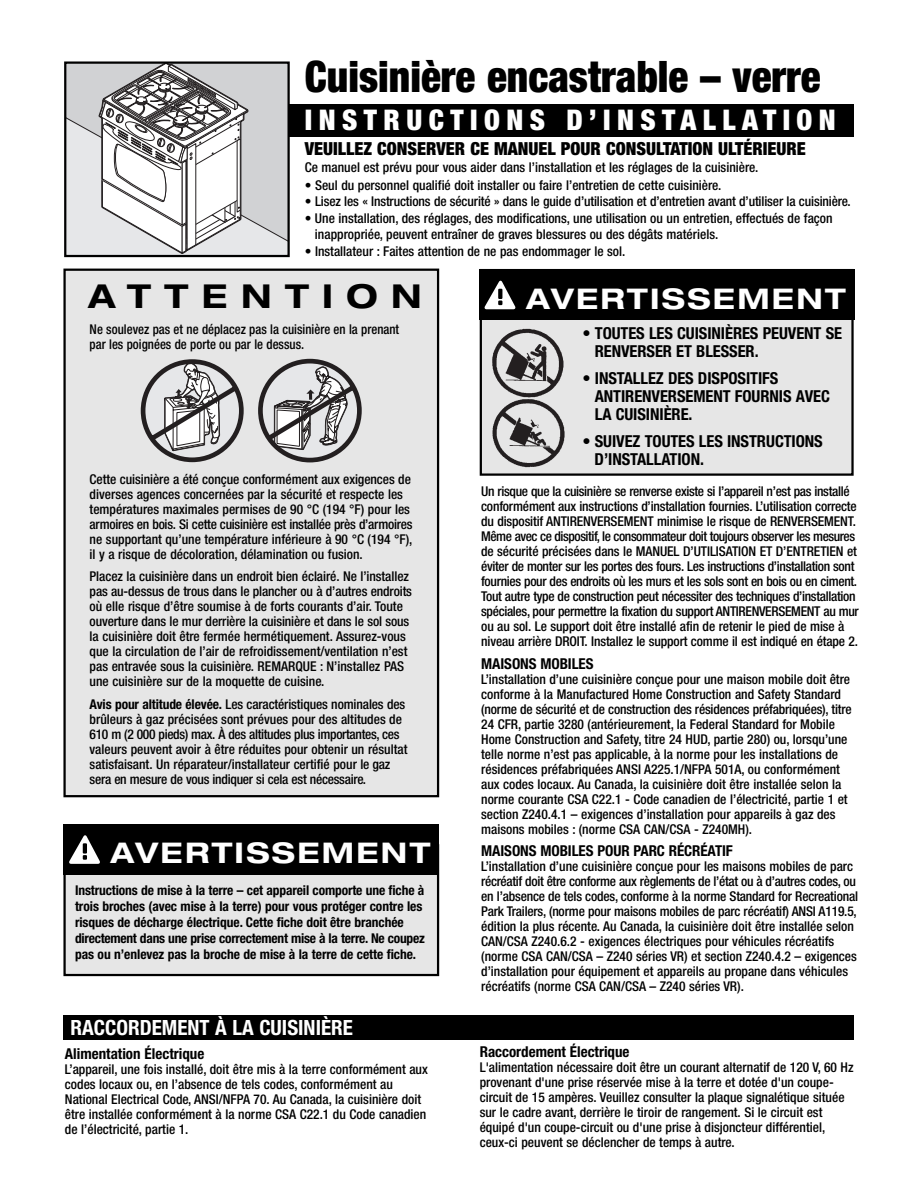
<style>
.page{position:relative;width:918px;height:1188px;background:#fff}
.page>*{position:absolute;margin:0;border:0;box-sizing:border-box;transform-origin:0 0}
.t1{font:900 condensed 43.5px "Helvetica Neue";color:#000;scale:.95 1}
.t2{font:700 expanded 33px "Helvetica Neue";letter-spacing:.41em;color:#000}
.t3{font:900 condensed 28.5px "Helvetica Neue";letter-spacing:.23em;color:#fff}
.t4{font:700 expanded 28.5px "Helvetica Neue";letter-spacing:.08em;color:#fff}
.t5{font:700 condensed 21px "Helvetica Neue";color:#fff}
.t6{font:900 condensed 18px "Helvetica Neue";color:#000}
.t7{font:700 condensed 16.5px/18px "Helvetica Neue";letter-spacing:-.005em;color:#000}
.t8{font:700 condensed 15px "Helvetica Neue";color:#000}
.t9{font:500 condensed 13.5px/15px "Helvetica Neue";color:#000}
.t10{font:500 condensed 13.5px/15px "Helvetica Neue";letter-spacing:-.025em;color:#000}
.t11{font:700 condensed 13.5px/16.2px "Helvetica Neue";letter-spacing:-.005em;color:#000}
.t12{font:500 condensed 13.5px/15px "Helvetica Neue";color:#000;scale:.95 1}
.s1{font-weight:700}
</style>
<div class="page">
<div style="left:287px;top:105px;width:567px;height:32px;background:#000"></div>
<svg style="left:67px;top:64px;width:220px;height:190px"></svg>
<div style="left:64px;top:61px;width:226px;height:196px;border:2px solid #000"></div>
<div style="left:66px;top:271px;width:371px;height:524px;background:#e6e6e6"></div>
<div style="left:63px;top:269px;width:376px;height:528px;border:2px solid #000"></div>
<svg style="left:258px;top:359px;width:104px;height:103px"></svg>
<svg style="left:141px;top:359px;width:103px;height:103px"></svg>
<div style="left:482px;top:271px;width:369px;height:202px;background:#e6e6e6"></div>
<div style="left:480px;top:269px;width:374px;height:207px;border:2px solid #000"></div>
<div style="left:63px;top:1015px;width:791px;height:25px;background:#000"></div>
<div style="left:66px;top:846px;width:371px;height:128px;background:#e6e6e6"></div>
<div style="left:63px;top:844px;width:376px;height:132px;border:2px solid #000"></div>
<div style="left:63px;top:824px;width:376px;height:50px;background:#000"></div>
<svg style="left:69px;top:835px;width:31px;height:29px"></svg>
<div style="left:479px;top:270px;width:376px;height:50px;background:#000"></div>
<svg style="left:484px;top:280px;width:31px;height:29px"></svg>
<img style="left:492px;top:329px;width:72px;height:68px">
<img style="left:492px;top:400px;width:72px;height:68px">
<h1 class="t1" style="left:305px;top:61px;width:545px">Cuisinière encastrable – verre</h1>
<h3 class="t3" style="left:305px;top:110px;width:533px">INSTRUCTIONS D’INSTALLATION</h3>
<h3 class="t6" style="left:305px;top:143px;width:503px">VEUILLEZ CONSERVER CE MANUEL POUR CONSULTATION ULTÉRIEURE</h3>
<p class="t9" style="left:305px;top:161px;width:455px">Ce manuel est prévu pour vous aider dans l’installation et les réglages de la cuisinière.</p>
<p class="t9" style="left:305px;top:179px;width:418px">• Seul du personnel qualifié doit installer ou faire l’entretien de cette cuisinière.</p>
<p class="t9" style="left:305px;top:195px;width:548px">• Lisez les « Instructions de sécurité » dans le guide d’utilisation et d’entretien avant d’utiliser la cuisinière.</p>
<p class="t9" style="left:315px;top:211px;width:519px;line-height:16.5px;text-indent:-10px">• Une installation, des réglages, des modifications, une utilisation ou un entretien, effectués de façon inappropriée, peuvent entraîner de graves blessures ou des dégâts matériels.</p>
<p class="t9" style="left:305px;top:245px;width:322px">• Installateur : Faites attention de ne pas endommager le sol.</p>
<h2 class="t2" style="left:88px;top:284px;width:335px">ATTENTION</h2>
<h3 class="t4" style="left:526px;top:288px;width:321px">AVERTISSEMENT</h3>
<p class="t7" style="left:595px;top:326px;width:249px;text-indent:-12px">• TOUTES LES CUISINIÈRES PEUVENT SE<br>RENVERSER ET BLESSER.</p>
<p class="t7" style="left:595px;top:371px;width:237px;text-indent:-12px">• INSTALLEZ DES DISPOSITIFS<br>ANTIRENVERSEMENT FOURNIS AVEC<br>LA CUISINIÈRE.</p>
<p class="t7" style="left:595px;top:434px;width:230px;text-indent:-12px">• SUIVEZ TOUTES LES INSTRUCTIONS<br>D’INSTALLATION.</p>
<p class="t12" style="left:90px;top:322px;width:327px">Ne soulevez pas et ne déplacez pas la cuisinière en la prenant par les poignées de porte ou par le dessus.</p>
<p class="t9" style="left:90px;top:472px;width:324px">Cette cuisinière a été conçue conformément aux exigences de diverses agences concernées par la sécurité et respecte les températures maximales permises de 90 °C (194 °F) pour les armoires en bois. Si cette cuisinière est installée près d’armoires ne supportant qu’une température inférieure à 90 °C (194 °F), il y a risque de décoloration, délamination ou fusion.</p>
<p class="t9" style="left:90px;top:570px;width:324px">Placez la cuisinière dans un endroit bien éclairé. Ne l’installez pas au-dessus de trous dans le plancher ou à d’autres endroits où elle risque d’être soumise à de forts courants d’air. Toute ouverture dans le mur derrière la cuisinière et dans le sol sous la cuisinière doit être fermée hermétiquement. Assurez-vous que la circulation de l’air de refroidissement/ventilation n’est pas entravée sous la cuisinière. REMARQUE : N’installez PAS une cuisinière sur de la moquette de cuisine.</p>
<p class="t9" style="left:90px;top:697px;width:319px"><span class="s1">Avis pour altitude élevée.</span> Les caractéristiques nominales des brûleurs à gaz précisées sont prévues pour des altitudes de 610 m (2 000 pieds) max. À des altitudes plus importantes, ces valeurs peuvent avoir à être réduites pour obtenir un résultat satisfaisant. Un réparateur/installateur certifié pour le gaz sera en mesure de vous indiquer si cela est nécessaire.</p>
<h3 class="t4" style="left:111px;top:842px;width:321px">AVERTISSEMENT</h3>
<p class="t11" style="left:75px;top:883px;width:351px">Instructions de mise à la terre – cet appareil comporte une fiche à trois broches (avec mise à la terre) pour vous protéger contre les risques de décharge électrique. Cette fiche doit être branchée directement dans une prise correctement mise à la terre. Ne coupez pas ou n’enlevez pas la broche de mise à la terre de cette fiche.</p>
<h3 class="t5" style="left:70px;top:1020px;width:284px">RACCORDEMENT À LA CUISINIÈRE</h3>
<p class="t8" style="left:65px;top:1048px;width:141px">Alimentation Électrique</p>
<p class="t9" style="left:65px;top:1063px;width:364px">L’appareil, une fois installé, doit être mis à la terre conformément aux codes locaux ou, en l’absence de tels codes, conformément au National Electrical Code, ANSI/NFPA 70. Au Canada, la cuisinière doit être installée conformément à la norme CSA C22.1 du Code canadien de l’électricité, partie 1.</p>
<p class="t10" style="left:481px;top:485px;width:379px">Un risque que la cuisinière se renverse existe si l’appareil n’est pas installé conformément aux instructions d’installation fournies. L’utilisation correcte du dispositif ANTIRENVERSEMENT minimise le risque de RENVERSEMENT.<br>Même avec ce dispositif, le consommateur doit toujours observer les mesures de sécurité précisées dans le MANUEL D’UTILISATION ET D’ENTRETIEN et éviter de monter sur les portes des fours. Les instructions d’installation sont fournies pour des endroits où les murs et les sols sont en bois ou en ciment.<br>Tout autre type de construction peut nécessiter des techniques d’installation spéciales, pour permettre la fixation du support ANTIRENVERSEMENT au mur ou au sol. Le support doit être installé afin de retenir le pied de mise à niveau arrière DROIT. Installez le support comme il est indiqué en étape 2.</p>
<p class="t8" style="left:481px;top:658px;width:114px">MAISONS MOBILES</p>
<p class="t9" style="left:481px;top:672px;width:372px">L’installation d’une cuisinière conçue pour une maison mobile doit être conforme à la Manufactured Home Construction and Safety Standard (norme de sécurité et de construction des résidences préfabriquées), titre 24 CFR, partie 3280 (antérieurement, la Federal Standard for Mobile Home Construction and Safety, titre 24 HUD, partie 280) ou, lorsqu’une telle norme n’est pas applicable, à la norme pour les installations de résidences préfabriquées ANSI A225.1/NFPA 501A, ou conformément aux codes locaux. Au Canada, la cuisinière doit être installée selon la norme courante CSA C22.1 - Code canadien de l’électricité, partie 1 et section Z240.4.1 – exigences d’installation pour appareils à gaz des maisons mobiles : (norme CSA CAN/CSA - Z240MH).</p>
<p class="t8" style="left:481px;top:845px;width:253px">MAISONS MOBILES POUR PARC RÉCRÉATIF</p>
<p class="t9" style="left:481px;top:859px;width:378px">L’installation d’une cuisinière conçue pour les maisons mobiles de parc récréatif doit être conforme aux règlements de l’état ou à d’autres codes, ou en l’absence de tels codes, conforme à la norme Standard for Recreational Park Trailers, (norme pour maisons mobiles de parc récréatif) ANSI A119.5, édition la plus récente. Au Canada, la cuisinière doit être installée selon CAN/CSA Z240.6.2 - exigences électriques pour véhicules récréatifs (norme CSA CAN/CSA – Z240 séries VR) et section Z240.4.2 – exigences d’installation pour équipement et appareils au propane dans véhicules récréatifs (norme CSA CAN/CSA – Z240 séries VR).</p>
<p class="t8" style="left:480px;top:1046px;width:151px">Raccordement Électrique</p>
<p class="t9" style="left:480px;top:1061px;width:375px">L'alimentation nécessaire doit être un courant alternatif de 120 V, 60 Hz provenant d'une prise réservée mise à la terre et dotée d'un coupe&shy;circuit de 15 ampères. Veuillez consulter la plaque signalétique située sur le cadre avant, derrière le tiroir de rangement. Si le circuit est équipé d'un coupe-circuit ou d'une prise à disjoncteur différentiel, ceux-ci peuvent se déclencher de temps à autre.</p>
</div>
